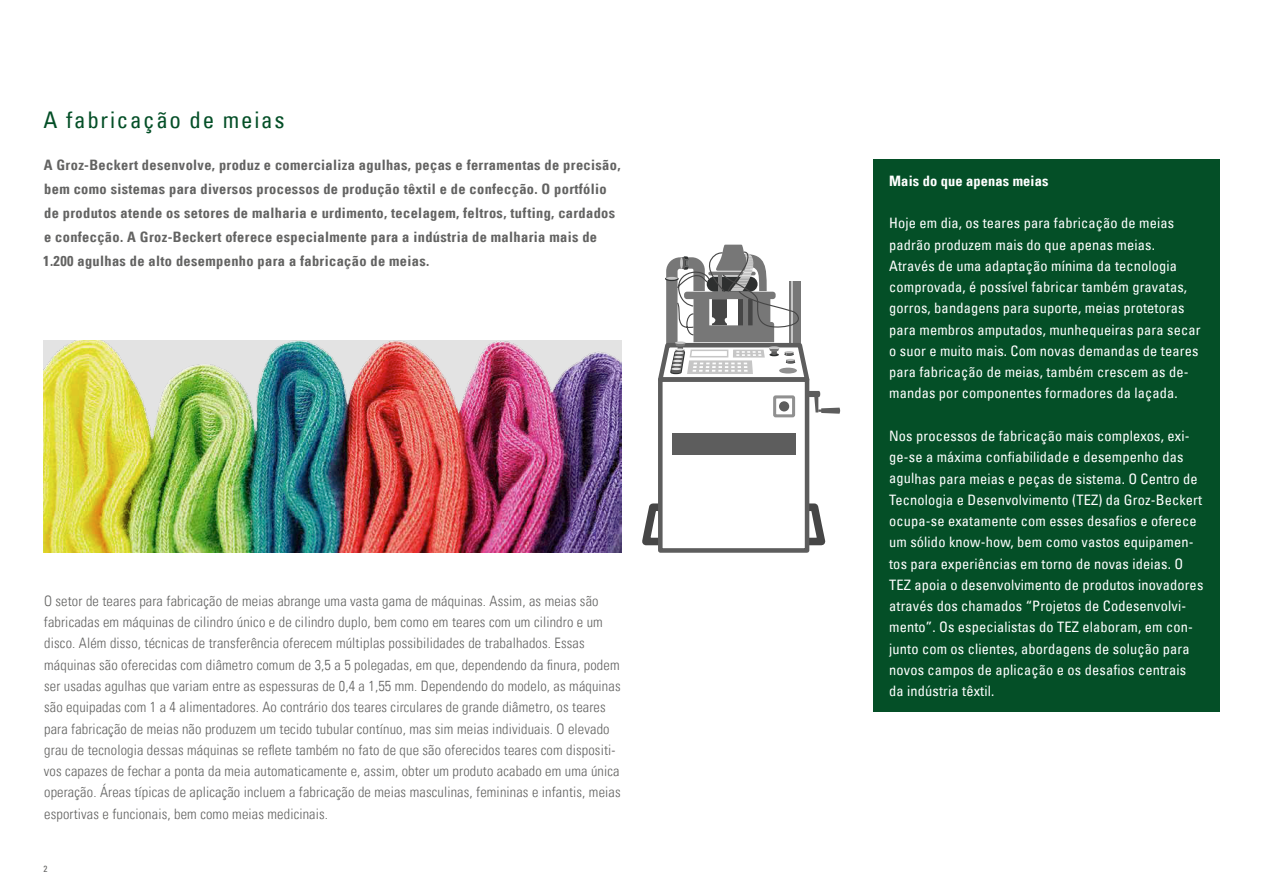
<style>
.page{position:relative;width:1263px;height:893px;background:#fff}
.page>*{position:absolute;margin:0;border:0;box-sizing:border-box;transform-origin:0 0}
.t1{font:condensed 22.95px "Univers Com 57";letter-spacing:.075em;color:#044f27}
.t2{font:14.4px/21.3px "Univers Com 47 Light Cond";letter-spacing:.01em;color:#636362}
.t3{font:condensed 14.4px/21.3px "Univers Com 57";letter-spacing:.01em;color:#fff}
.t4{font:14.4px/23.9px "Univers Com 67 Bold Cond";letter-spacing:.025em;color:#636362}
.t5{font:14.4px "Univers Com 67 Bold Cond";letter-spacing:.01em;color:#fff}
.t6{font:condensed 9px "Univers Com 57";color:#636362}
</style>
<div class="page">
<img style="left:44px;top:340px;width:578px;height:213px">
<svg style="left:642px;top:498px;width:184px;height:51px"></svg>
<div style="left:660px;top:380px;width:147px;height:170px;background:#fff"></div>
<div style="left:658px;top:377px;width:151px;height:176px;border:5px solid #5d5d5d"></div>
<div style="left:672px;top:433px;width:123px;height:21px;background:#5d5d5d"></div>
<div style="left:773px;top:395px;width:22px;height:22px;border:3px solid #909090"></div>
<svg style="left:658px;top:245px;width:182px;height:169px"></svg>
<div style="left:873px;top:159px;width:346px;height:553px;background:#044f27"></div>
<h1 class="t1" style="left:44px;top:105px;width:242px">A fabricação de meias</h1>
<p class="t4" style="left:43px;top:153px;width:579px">A Groz-Beckert desenvolve, produz e comercializa agulhas, peças e ferramentas de precisão, bem como sistemas para diversos processos de produção têxtil e de confecção. O portfólio de produtos atende os setores de malharia e urdimento, tecelagem, feltros, tufting, cardados e confecção. A Groz-Beckert oferece especialmente para a indústria de malharia mais de 1.200 agulhas de alto desempenho para a fabricação de meias.</p>
<p class="t2" style="left:44px;top:590px;width:578px">O setor de teares para fabricação de meias abrange uma vasta gama de máquinas. Assim, as meias são fabricadas em máquinas de cilindro único e de cilindro duplo, bem como em teares com um cilindro e um disco. Além disso, técnicas de transferência oferecem múltiplas possibilidades de trabalhados. Essas máquinas são oferecidas com diâmetro comum de 3,5 a 5 polegadas, em que, dependendo da finura, podem ser usadas agulhas que variam entre as espessuras de 0,4 a 1,55 mm. Dependendo do modelo, as máquinas são equipadas com 1 a 4 alimentadores. Ao contrário dos teares circulares de grande diâmetro, os teares para fabricação de meias não produzem um tecido tubular contínuo, mas sim meias individuais. O elevado grau de tecnologia dessas máquinas se reflete também no fato de que são oferecidos teares com dispositi&shy;vos capazes de fechar a ponta da meia automaticamente e, assim, obter um produto acabado em uma única operação. Áreas típicas de aplicação incluem a fabricação de meias masculinas, femininas e infantis, meias esportivas e funcionais, bem como meias medicinais.</p>
<p class="t6" style="left:44px;top:863px;width:5px">2</p>
<p class="t5" style="left:889px;top:172px;width:161px">Mais do que apenas meias</p>
<p class="t3" style="left:889px;top:212px;width:313px">Hoje em dia, os teares para fabricação de meias padrão produzem mais do que apenas meias.<br>Através de uma adaptação mínima da tecnologia comprovada, é possível fabricar também gravatas, gorros, bandagens para suporte, meias protetoras para membros amputados, munhequeiras para secar o suor e muito mais. Com novas demandas de teares para fabricação de meias, também crescem as de&shy;mandas por componentes formadores da laçada.</p>
<p class="t3" style="left:889px;top:425px;width:316px">Nos processos de fabricação mais complexos, exi&shy;ge-se a máxima confiabilidade e desempenho das agulhas para meias e peças de sistema. O Centro de Tecnologia e Desenvolvimento (TEZ) da Groz-Beckert ocupa-se exatamente com esses desafios e oferece um sólido know-how, bem como vastos equipamen&shy;tos para experiências em torno de novas ideias. O TEZ apoia o desenvolvimento de produtos inovadores através dos chamados “Projetos de Codesenvolvi&shy;mento”. Os especialistas do TEZ elaboram, em con&shy;junto com os clientes, abordagens de solução para novos campos de aplicação e os desafios centrais da indústria têxtil.</p>
</div>
